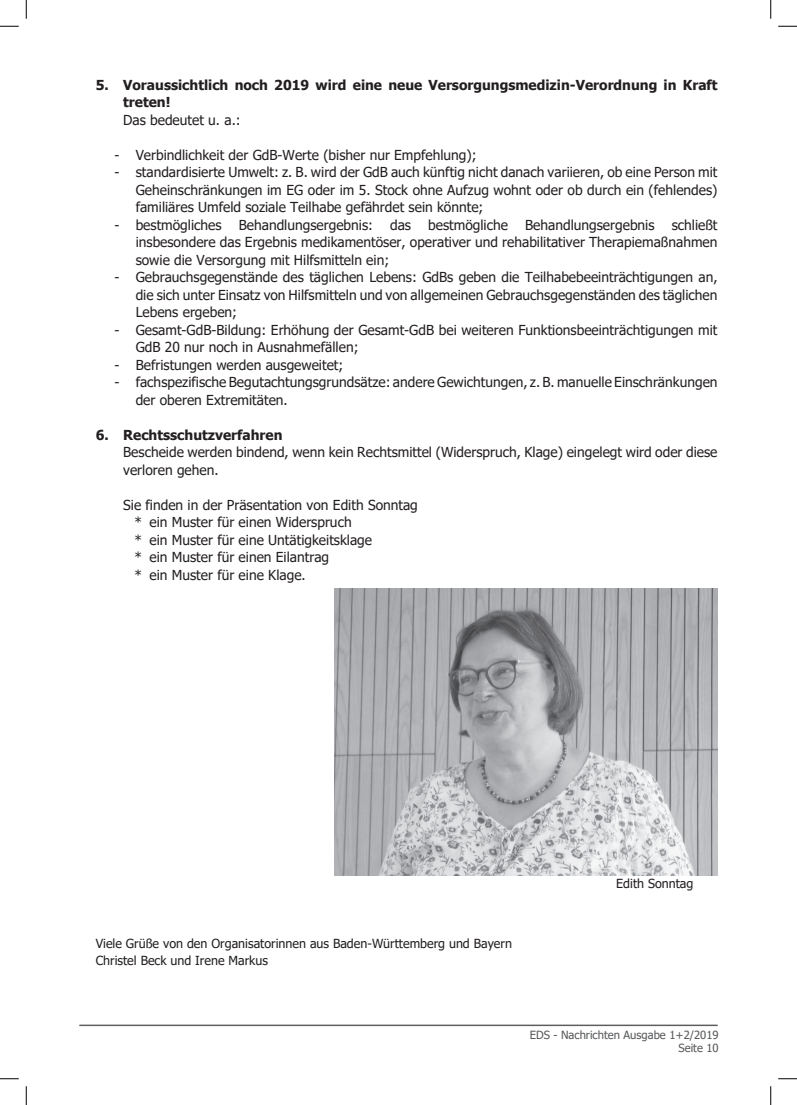
<style>
.page{position:relative;width:797px;height:1105px;background:#fff}
.page>*{position:absolute;margin:0;border:0;box-sizing:border-box;transform-origin:0 0}
.t1{font:13.75px/17.5px "Tahoma";color:#231f20;text-align:justify}
.t2{font:700 13.75px/17.5px "Tahoma";color:#231f20}
.t3{font:12.5px/17.5px "Tahoma";color:#231f20}
.t4{font:11.25px/13.5px "Tahoma";color:#57585a;text-align:right}
</style>
<div class="page">
<hr style="left:79px;top:1025px;width:638px;height:1px;background:#57585a">
<img style="left:335px;top:589px;width:382px;height:287px">
<svg style="left:0;top:25px;width:19px;height:2px"></svg>
<svg style="left:778px;top:25px;width:19px;height:2px"></svg>
<svg style="left:0;top:1078px;width:19px;height:1px"></svg>
<svg style="left:778px;top:1078px;width:19px;height:1px"></svg>
<svg style="left:25px;top:0;width:2px;height:19px"></svg>
<svg style="left:25px;top:1086px;width:2px;height:19px"></svg>
<svg style="left:770px;top:0;width:1px;height:19px"></svg>
<svg style="left:770px;top:1086px;width:1px;height:19px"></svg>
<p class="t2" style="left:123px;top:77px;width:596px;text-indent:-28px">5. Voraussichtlich noch 2019 wird eine neue Versorgungsmedizin-Verordnung in Kraft treten!</p>
<p class="t1" style="left:123px;top:112px;width:119px">Das bedeutet u. a.:</p>
<p class="t1" style="left:114px;top:147px;width:364px">- Verbindlichkeit der GdB-Werte (bisher nur Empfehlung);</p>
<p class="t1" style="left:136px;top:164px;width:583px;text-indent:-21px">- standardisierte Umwelt: z. B. wird der GdB auch künftig nicht danach variieren, ob eine Person mit Geheinschränkungen im EG oder im 5. Stock ohne Aufzug wohnt oder ob durch ein (fehlendes) familiäres Umfeld soziale Teilhabe gefährdet sein könnte;</p>
<p class="t1" style="left:136px;top:217px;width:583px;text-indent:-21px">- bestmögliches Behandlungsergebnis: das bestmögliche Behandlungsergebnis schließt insbesondere das Ergebnis medikamentöser, operativer und rehabilitativer Therapiemaßnahmen sowie die Versorgung mit Hilfsmitteln ein;</p>
<p class="t1" style="left:136px;top:269px;width:583px;text-indent:-21px">- Gebrauchsgegenstände des täglichen Lebens: GdBs geben die Teilhabebeeinträchtigungen an, die sich unter Einsatz von Hilfsmitteln und von allgemeinen Gebrauchsgegenständen des täglichen Lebens ergeben;</p>
<p class="t1" style="left:136px;top:322px;width:583px;text-indent:-21px">- Gesamt-GdB-Bildung: Erhöhung der Gesamt-GdB bei weiteren Funktionsbeeinträchtigungen mit<br>GdB 20 nur noch in Ausnahmefällen;</p>
<p class="t1" style="left:114px;top:357px;width:230px">- Befristungen werden ausgeweitet;</p>
<p class="t1" style="left:136px;top:374px;width:583px;text-indent:-21px">- fachspezifische Begutachtungsgrundsätze: andere Gewichtungen, z. B. manuelle Einschränkungen der oberen Extremitäten.</p>
<p class="t2" style="left:96px;top:427px;width:188px">6. Rechtsschutzverfahren</p>
<p class="t1" style="left:123px;top:444px;width:596px">Bescheide werden bindend, wenn kein Rechtsmittel (Widerspruch, Klage) eingelegt wird oder diese verloren gehen.</p>
<p class="t1" style="left:149px;top:497px;width:270px;text-align:left;text-indent:-26px">Sie finden in der Präsentation von Edith Sonntag ein Muster für einen Widerspruch<br>ein Muster für eine Untätigkeitsklage<br>ein Muster für einen Eilantrag<br>ein Muster für eine Klage.</p>
<p class="t1" style="left:134px;top:514px;width:9px">* * * *</p>
<p class="t3" style="left:96px;top:935px;width:418px">Viele Grüße von den Organisatorinnen aus Baden-Württemberg und Bayern<br>Christel Beck und Irene Markus</p>
<p class="t3" style="left:616px;top:875px;width:79px">Edith Sonntag</p>
<p class="t4" style="left:529px;top:1028px;width:190px">EDS - Nachrichten Ausgabe 1+2/2019<br>Seite 10</p>
</div>
